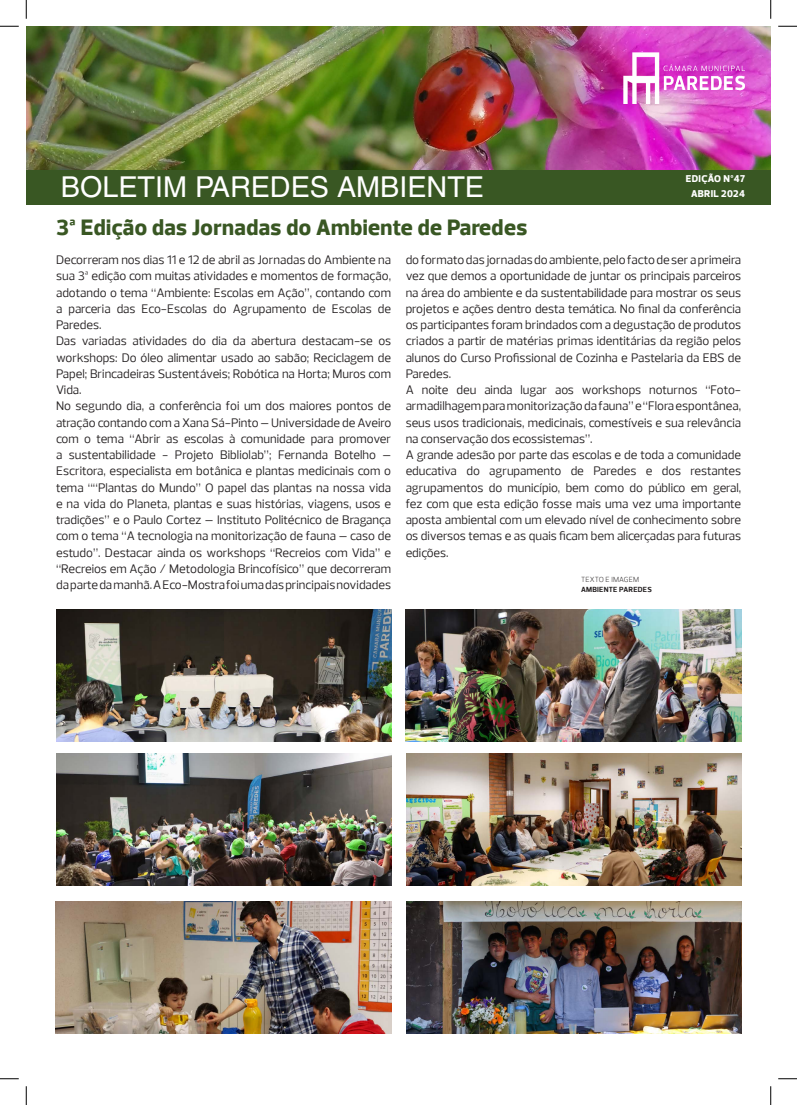
<style>
.page{position:relative;width:797px;height:1105px;background:#fff}
.page>*{position:absolute;margin:0;border:0;box-sizing:border-box;transform-origin:0 0}
.t1{font:28.75px "Helvetica";color:#fff}
.t2{font:700 expanded 22.5px "Prelo";letter-spacing:.02em;color:#395723}
.Texto{font:12.5px/16.2px "Prelo";color:#231f20;text-align:justify}
.t3{font:700 expanded 10px "Prelo";letter-spacing:.03em;color:#fff}
.t4{font:700 7.5px "Prelo";letter-spacing:.03em;color:#231f20}
.t5{font:300 7.5px "Prelo";letter-spacing:.02em;color:#231f20}
</style>
<div class="page">
<img style="left:26px;top:26px;width:744px;height:144px">
<div style="left:26px;top:170px;width:744px;height:34px;background:#395723"></div>
<img style="left:622px;top:52px;width:123px;height:51px">
<img style="left:56px;top:609px;width:335px;height:132px">
<img style="left:56px;top:753px;width:335px;height:133px">
<img style="left:406px;top:609px;width:335px;height:132px">
<img style="left:406px;top:753px;width:335px;height:133px">
<img style="left:56px;top:901px;width:335px;height:133px">
<img style="left:406px;top:901px;width:335px;height:133px">
<svg style="left:0;top:25px;width:19px;height:2px"></svg>
<svg style="left:778px;top:25px;width:19px;height:2px"></svg>
<svg style="left:0;top:1078px;width:19px;height:1px"></svg>
<svg style="left:778px;top:1078px;width:19px;height:1px"></svg>
<svg style="left:25px;top:0;width:2px;height:19px"></svg>
<svg style="left:25px;top:1086px;width:2px;height:19px"></svg>
<svg style="left:770px;top:0;width:1px;height:19px"></svg>
<svg style="left:770px;top:1086px;width:1px;height:19px"></svg>
<p class="t1" style="left:61px;top:171px;width:425px">BOLETIM PAREDES AMBIENTE</p>
<p class="t3" style="left:686px;top:172px;width:61px">EDIÇÃO Nº47</p>
<p class="t3" style="left:691px;top:187px;width:55px">ABRIL 2024</p>
<p class="t2" style="left:56px;top:214px;width:472px">3ª Edição das Jornadas do Ambiente de Paredes</p>
<p class="Texto" style="left:56px;top:252px;width:337px">Decorreram nos dias 11 e 12 de abril as Jornadas do Ambiente na sua 3ª edição com muitas atividades e momentos de formação, adotando o tema “Ambiente: Escolas em Ação”, contando com a parceria das Eco-Escolas do Agrupamento de Escolas de Paredes.</p>
<p class="Texto" style="left:56px;top:333px;width:336px">Das variadas atividades do dia da abertura destacam-se os workshops: Do óleo alimentar usado ao sabão; Reciclagem de Papel; Brincadeiras Sustentáveis; Robótica na Horta; Muros com Vida.</p>
<p class="Texto" style="left:56px;top:398px;width:337px">No segundo dia, a conferência foi um dos maiores pontos de atração contando com a Xana Sá-Pinto – Universidade de Aveiro com o tema “Abrir as escolas à comunidade para promover a sustentabilidade - Projeto Bibliolab”; Fernanda Botelho – Escritora, especialista em botânica e plantas medicinais com o tema ““Plantas do Mundo” O papel das plantas na nossa vida e na vida do Planeta, plantas e suas histórias, viagens, usos e tradições” e o Paulo Cortez – Instituto Politécnico de Bragança com o tema “A tecnologia na monitorização de fauna – caso de estudo”. Destacar ainda os workshops “Recreios com Vida” e “Recreios em Ação / Metodologia Brincofísico” que decorreram da parte da manhã. A Eco-Mostra foi uma das principais novidades</p>
<p class="Texto" style="left:405px;top:252px;width:337px">do formato das jornadas do ambiente, pelo facto de ser a primeira vez que demos a oportunidade de juntar os principais parceiros na área do ambiente e da sustentabilidade para mostrar os seus projetos e ações dentro desta temática. No final da conferência os participantes foram brindados com a degustação de produtos criados a partir de matérias primas identitárias da região pelos alunos do Curso Profissional de Cozinha e Pastelaria da EBS de Paredes.</p>
<p class="Texto" style="left:405px;top:382px;width:337px">A noite deu ainda lugar aos workshops noturnos “Foto&shy;armadilhagem para monitorização da fauna” e “Flora espontânea, seus usos tradicionais, medicinais, comestíveis e sua relevância na conservação dos ecossistemas”.</p>
<p class="Texto" style="left:405px;top:447px;width:337px">A grande adesão por parte das escolas e de toda a comunidade educativa do agrupamento de Paredes e dos restantes agrupamentos do município, bem como do público em geral, fez com que esta edição fosse mais uma vez uma importante aposta ambiental com um elevado nível de conhecimento sobre os diversos temas e as quais ficam bem alicerçadas para futuras edições.</p>
<p class="t5" style="left:581px;top:575px;width:60px">TEXTO E IMAGEM</p>
<p class="t4" style="left:581px;top:585px;width:72px">AMBIENTE PAREDES</p>
</div>
